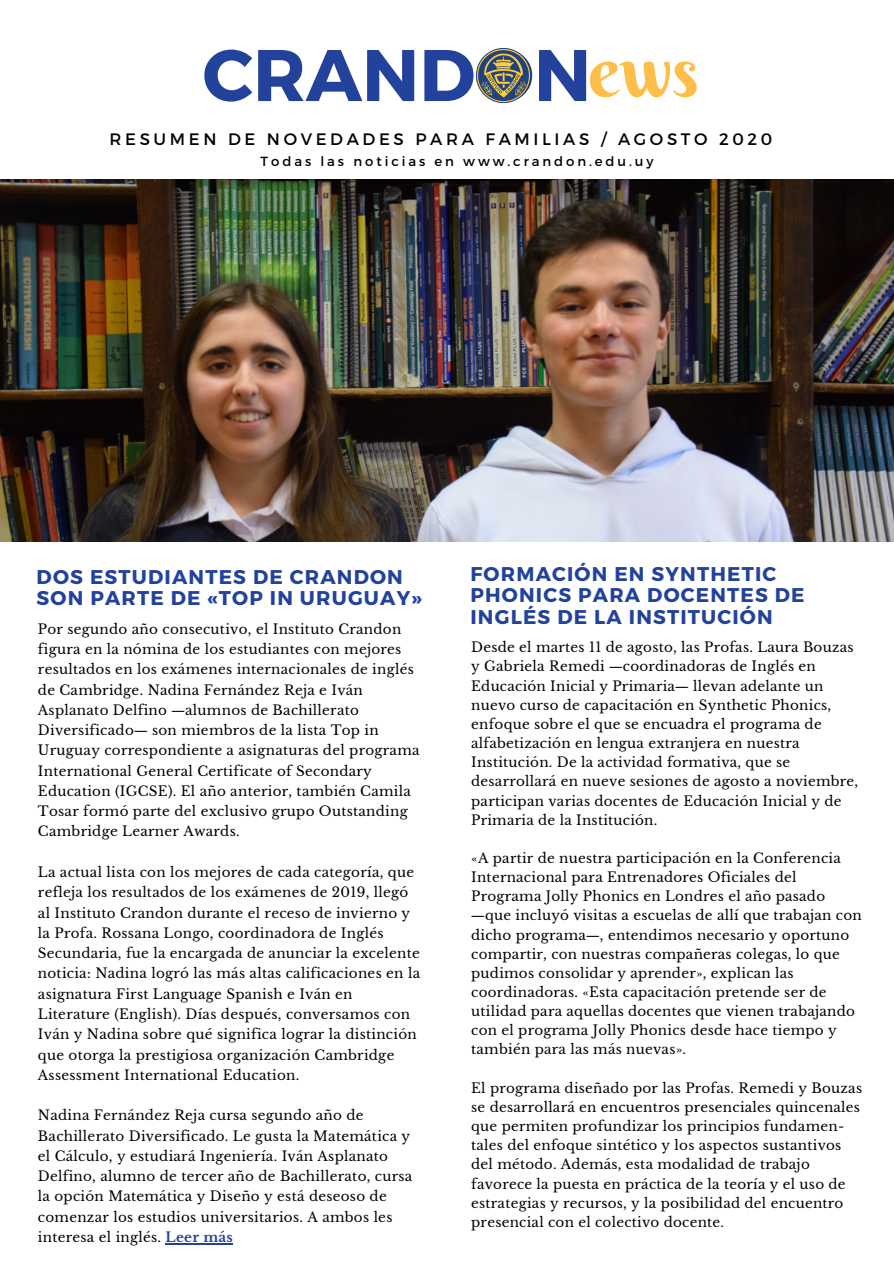
<style>
.page{position:relative;width:894px;height:1264px;background:#fff}
.page>*{position:absolute;margin:0;border:0;box-sizing:border-box;transform-origin:0 0}
.t1{font:700 72.9px "Montserrat";color:#23429c}
.t2{font:69.6px "Berkshire Swash";color:#ffbd4a}
.t3{font:700 19.8px/21.5px "Montserrat";letter-spacing:.06em;color:#23429c}
.t4{font:16.5px "Montserrat";letter-spacing:.22em;color:#000}
.t5{font:13.5px/20.2px "Libre Baskerville";letter-spacing:.02em;color:#000}
.t6{font:13.2px "Montserrat";letter-spacing:.22em;color:#000}
.s1{font-family:"Noto Sans"}
.s2{font-weight:700;color:#23429c}
</style>
<div class="page">
<img style="left:0;top:180px;width:893px;height:361px">
<img style="left:476px;top:48px;width:54px;height:54px">
<hr style="left:166px;top:1243px;width:67px;height:1px;background:#23429c">
<p class="t1" style="left:202px;top:28px;width:390px">CRANDON</p>
<p class="t2" style="left:587px;top:29px;width:112px">ews</p>
<p class="t4" style="left:109px;top:128px;width:664px">RESUMEN DE NOVEDADES PARA FAMILIAS / AGOSTO 2020</p>
<p class="t6" style="left:260px;top:152px;width:394px">Todas las noticias en www.crandon.edu.uy</p>
<p class="t3" style="left:37px;top:564px;width:386px">DOS ESTUDIANTES DE CRANDON<br>SON PARTE DE «TOP IN URUGUAY»</p>
<p class="t5" style="left:38px;top:619px;width:383px">Por segundo año consecutivo, el Instituto Crandon figura en la nómina de los estudiantes con mejores resultados en los exámenes internacionales de inglés de Cambridge. Nadina Fernández Reja e Iván Asplanato Delfino <span class="s1">―</span>alumnos de Bachillerato Diversificado<span class="s1">―</span> son miembros de la lista Top in Uruguay correspondiente a asignaturas del programa International General Certificate of Secondary Education (IGCSE). El año anterior, también Camila Tosar formó parte del exclusivo grupo Outstanding Cambridge Learner Awards.</p>
<p class="t5" style="left:38px;top:862px;width:383px">La actual lista con los mejores de cada categoría, que refleja los resultados de los exámenes de 2019, llegó al Instituto Crandon durante el receso de invierno y la Profa. Rossana Longo, coordinadora de Inglés Secundaria, fue la encargada de anunciar la excelente noticia: Nadina logró las más altas calificaciones en la asignatura First Language Spanish e Iván en Literature (English). Días después, conversamos con Iván y Nadina sobre qué significa lograr la distinción que otorga la prestigiosa organización Cambridge Assessment International Education.</p>
<p class="t5" style="left:38px;top:1105px;width:376px">Nadina Fernández Reja cursa segundo año de Bachillerato Diversificado. Le gusta la Matemática y el Cálculo, y estudiará Ingeniería. Iván Asplanato Delfino, alumno de tercer año de Bachillerato, cursa la opción Matemática y Diseño y está deseoso de comenzar los estudios universitarios. A ambos les interesa el inglés. <span class="s2">Leer más</span></p>
<p class="t3" style="left:470px;top:562px;width:335px">FORMACIÓN EN SYNTHETIC<br>PHONICS PARA DOCENTES DE<br>INGLÉS DE LA INSTITUCIÓN</p>
<p class="t5" style="left:471px;top:638px;width:388px;line-height:19.2px">Desde el martes 11 de agosto, las Profas. Laura Bouzas y Gabriela Remedi <span class="s1">―</span>coordinadoras de Inglés en Educación Inicial y Primaria<span class="s1">―</span> llevan adelante un nuevo curso de capacitación en Synthetic Phonics, enfoque sobre el que se encuadra el programa de alfabetización en lengua extranjera en nuestra Institución. De la actividad formativa, que se desarrollará en nueve sesiones de agosto a noviembre, participan varias docentes de Educación Inicial y de Primaria de la Institución.</p>
<p class="t5" style="left:471px;top:848px;width:392px;line-height:19.2px">«A partir de nuestra participación en la Conferencia Internacional para Entrenadores Oficiales del Programa Jolly Phonics en Londres el año pasado <span class="s1">―</span>que incluyó visitas a escuelas de allí que trabajan con dicho programa<span class="s1">―</span>, entendimos necesario y oportuno compartir, con nuestras compañeras colegas, lo que pudimos consolidar y aprender», explican las coordinadoras. «Esta capacitación pretende ser de utilidad para aquellas docentes que vienen trabajando con el programa Jolly Phonics desde hace tiempo y también para las más nuevas».</p>
<p class="t5" style="left:471px;top:1078px;width:392px;line-height:19.2px">El programa diseñado por las Profas. Remedi y Bouzas se desarrollará en encuentros presenciales quincenales que permiten profundizar los principios fundamen&shy;tales del enfoque sintético y los aspectos sustantivos del método. Además, esta modalidad de trabajo favorece la puesta en práctica de la teoría y el uso de estrategias y recursos, y la posibilidad del encuentro presencial con el colectivo docente.</p>
</div>
